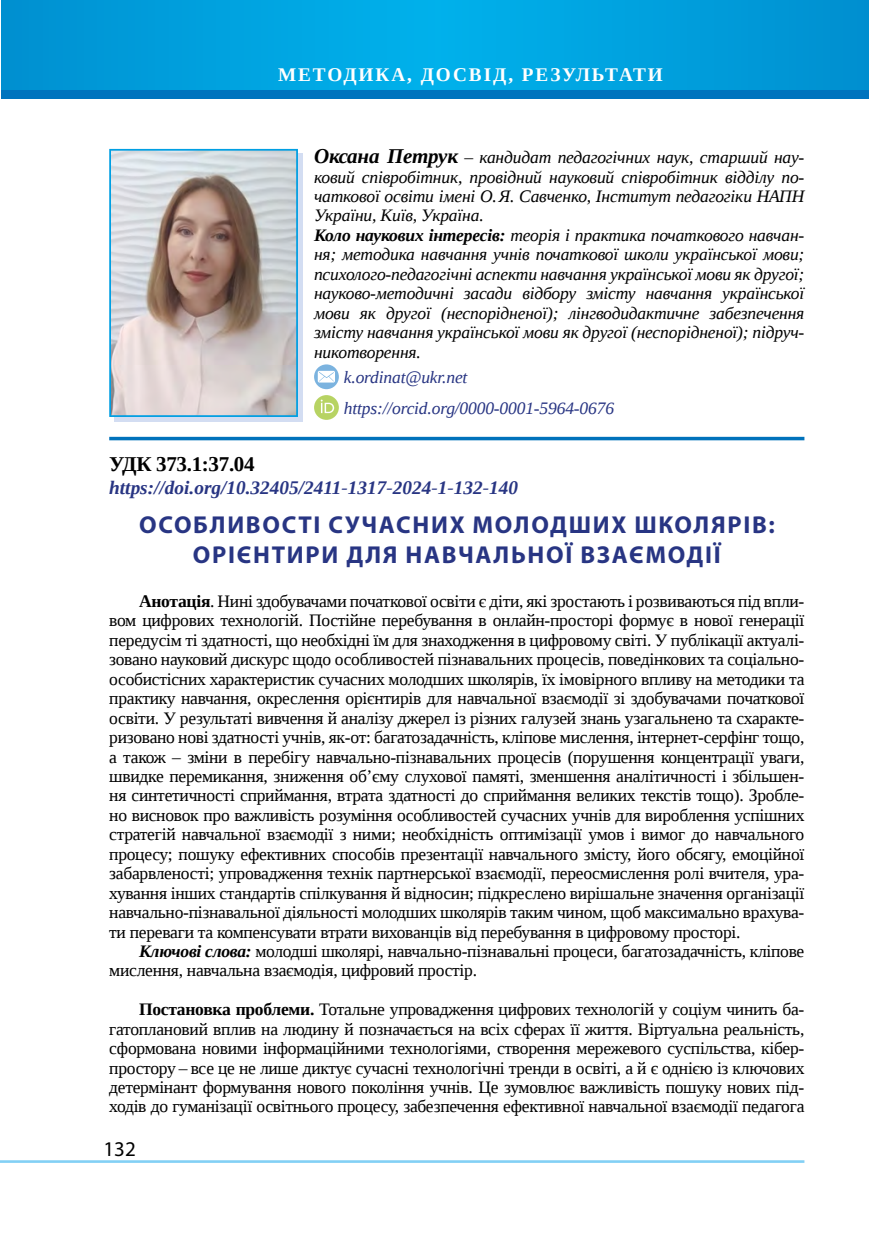
<style>
.page{position:relative;width:869px;height:1241px;background:#fff}
.page>*{position:absolute;margin:0;border:0;box-sizing:border-box;transform-origin:0 0}
.t1{font:700 24.5px/29.4px "Myriad Pro";letter-spacing:.07em;color:#283583;text-align:center}
.t2{font:700 21px "Liberation Serif";letter-spacing:-.015em;color:#000}
.t3{font:21px "Myriad Pro";color:#000}
.t4{font:italic 700 19.25px "Liberation Serif";color:#283583}
.t5{font:700 19.25px "Liberation Serif";letter-spacing:.1em;color:#fff}
.t6{font:17.5px/19.4px "Liberation Serif";letter-spacing:-.015em;color:#000;text-align:justify}
.t7{font:italic 17.5px/19.4px "Liberation Serif";letter-spacing:-.01em;color:#000}
.t8{font:italic 17.5px/30.6px "Liberation Serif";letter-spacing:-.01em;color:#283583}
.s1{font-weight:700;font-size:21px}
.s2{font-weight:700}
.s3{font-weight:700;font-style:italic}
</style>
<div class="page">
<hr style="left:0;top:1159px;width:804px;height:3px;background:#83d0f5">
<svg style="left:1px;top:0;width:867px;height:90px;background:#00a0dd"></svg>
<div style="left:1px;top:90px;width:867px;height:8px;background:#0074be"></div>
<div style="left:114px;top:154px;width:189px;height:268px;background:#d3ddf2"></div>
<img style="left:112px;top:152px;width:183px;height:262px">
<div style="left:109px;top:149px;width:189px;height:268px;border:2px solid #009fe3"></div>
<svg style="left:314px;top:364px;width:25px;height:25px"></svg>
<svg style="left:314px;top:395px;width:25px;height:25px"></svg>
<svg style="left:320px;top:399px;width:14px;height:14px"></svg>
<hr style="left:109px;top:437px;width:695px;height:3px;background:#0072bb">
<p class="t5" style="left:278px;top:61px;width:386px">МЕТОДИКА, ДОСВІД, РЕЗУЛЬТАТИ</p>
<p class="t7" style="left:314px;top:147px;width:491px"><span class="s1">Оксана Петрук</span> – кандидат педагогічних наук, старший нау&shy;ковий співробітник, провідний науковий співробітник відділу по&shy;чаткової освіти імені О.Я. Савченко, Інститут педагогіки НАПН України, Київ, Україна.<br><span class="s2">Коло наукових інтересів:</span> теорія і практика початкового навчан&shy;ня; методика навчання учнів початкової школи української мови; психолого-педагогічні аспекти навчання української мови як другої; науково-методичні засади відбору змісту навчання української мови як другої (неспорідненої); лінгводидактичне забезпечення змісту навчання української мови як другої (неспорідненої); підруч&shy;никотворення.</p>
<p class="t8" style="left:344px;top:362px;width:271px">k.ordinat@ukr.net https://orcid.org/0000-0001-5964-0676</p>
<p class="t2" style="left:109px;top:449px;width:147px">УДК 373.1:37.04</p>
<p class="t4" style="left:109px;top:475px;width:410px">https://doi.org/10.32405/2411-1317-2024-1-132-140</p>
<h1 class="t1" style="left:139px;top:509px;width:637px">ОСОБЛИВОСТІ СУЧАСНИХ МОЛОДШИХ ШКОЛЯРІВ:<br>ОРІЄНТИРИ ДЛЯ НАВЧАЛЬНОЇ ВЗАЄМОДІЇ</h1>
<p class="t6" style="left:109px;top:591px;width:696px;text-indent:30px"><span class="s2">Анотація</span>. Нині здобувачами початкової освіти є діти, які зростають і розвиваються під впли&shy;вом цифрових технологій. Постійне перебування в онлайн-просторі формує в нової генерації передусім ті здатності, що необхідні їм для знаходження в цифровому світі. У публікації актуалі&shy;зовано науковий дискурс щодо особливостей пізнавальних процесів, поведінкових та соціально&shy;особистісних характеристик сучасних молодших школярів, їх імовірного впливу на методики та практику навчання, окреслення орієнтирів для навчальної взаємодії зі здобувачами початкової освіти. У результаті вивчення й аналізу джерел із різних галузей знань узагальнено та схаракте&shy;ризовано нові здатності учнів, як-от: багатозадачність, кліпове мислення, інтернет-серфінг тощо, а також – зміни в перебігу навчально-пізнавальних процесів (порушення концентрації уваги, швидке перемикання, зниження об’єму слухової памяті, зменшення аналітичності і збільшен&shy;ня синтетичності сприймання, втрата здатності до сприймання великих текстів тощо). Зробле&shy;но висновок про важливість розуміння особливостей сучасних учнів для вироблення успішних стратегій навчальної взаємодії з ними; необхідність оптимізації умов і вимог до навчального процесу; пошуку ефективних способів презентації навчального змісту, його обсягу, емоційної забарвленості; упровадження технік партнерської взаємодії, переосмислення ролі вчителя, ура&shy;хування інших стандартів спілкування й відносин; підкреслено вирішальне значення організації навчально-пізнавальної діяльності молодших школярів таким чином, щоб максимально врахува&shy;ти переваги та компенсувати втрати вихованців від перебування в цифровому просторі.</p>
<p class="t6" style="left:109px;top:941px;width:696px;text-indent:30px"><span class="s3">Ключові слова:</span> молодші школярі, навчально-пізнавальні процеси, багатозадачність, кліпове мислення, навчальна взаємодія, цифровий простір.</p>
<p class="t6" style="left:109px;top:999px;width:696px;text-indent:30px"><span class="s2">Постановка проблеми.</span> Тотальне упровадження цифрових технологій у соціум чинить ба&shy;гатоплановий вплив на людину й позначається на всіх сферах її життя. Віртуальна реальність, сформована новими інформаційними технологіями, створення мережевого суспільства, кібер&shy;простору – все це не лише диктує сучасні технологічні тренди в освіті, а й є однією із ключових детермінант формування нового покоління учнів. Це зумовлює важливість пошуку нових під&shy;ходів до гуманізації освітнього процесу, забезпечення ефективної навчальної взаємодії педагога</p>
<p class="t3" style="left:103px;top:1135px;width:34px">132</p>
</div>
